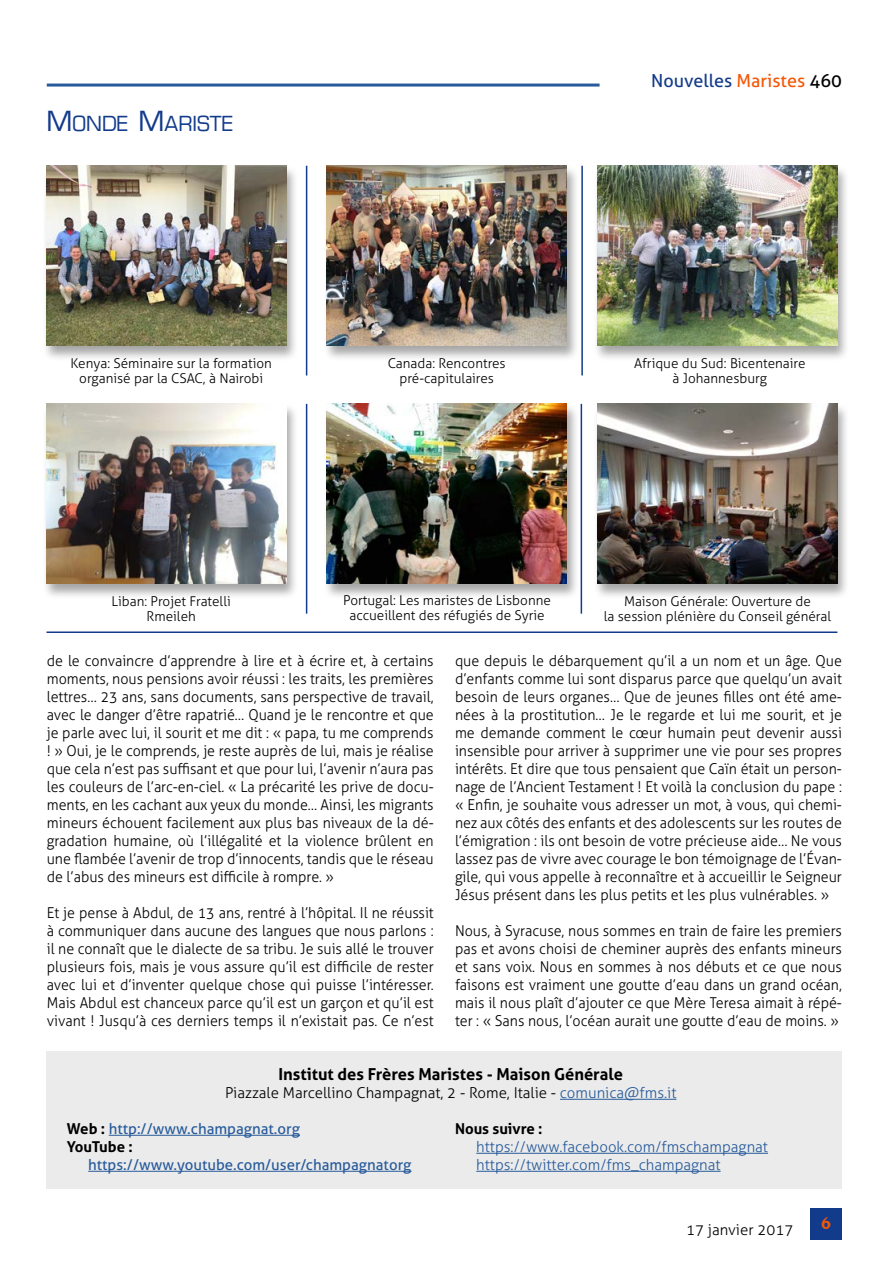
<style>
.page{position:relative;width:893px;height:1263px;background:#fff}
.page>*{position:absolute;margin:0;border:0;box-sizing:border-box;transform-origin:0 0}
.t1{font:20.25px "Eurostile";color:#123b8b}
.t2{font:18px "Aller";color:#123b8b}
.t3{font:700 18px "Novarese IT Cby BT";color:#f45706}
.t4{font:700 16.5px "Aller";color:#000}
.t5{font:300 15px/18px "Aller";color:#000;text-align:justify;scale:.95 1}
.t6{font:15px/18px "Aller";color:#275b9b}
.t7{font:300 15px/18px "Aller";color:#275b9b}
.t8{font:300 15px "Aller";color:#000}
.t9{font:700 15px "Aller";color:#000}
.t10{font:300 13.5px/15px "Aller";color:#000;text-align:center}
.s1{font-size:27px}
.s2{color:#f45706}
.s3{color:#000}
.s4{color:#275b9b}
.s5{font-weight:700;color:#000}
</style>
<div class="page">
<hr style="left:47px;top:84px;width:553px;height:3px;background:#275b9b">
<div style="left:810px;top:1208px;width:32px;height:31px;background:#123b8b"></div>
<div style="left:47px;top:1051px;width:795px;height:138px;background:#ebebeb"></div>
<hr style="left:560px;top:1099px;width:116px;height:1px;background:#275b9b">
<hr style="left:109px;top:1135px;width:191px;height:1px;background:#275b9b">
<hr style="left:88px;top:1171px;width:323px;height:1px;background:#275b9b">
<hr style="left:476px;top:1153px;width:292px;height:1px;background:#275b9b">
<hr style="left:476px;top:1171px;width:245px;height:1px;background:#275b9b">
<div style="left:593px;top:164px;width:257px;height:198px;background:#000;opacity:.35"></div>
<img style="left:597px;top:166px;width:240px;height:180px">
<div style="left:322px;top:164px;width:258px;height:198px;background:#000;opacity:.35"></div>
<img style="left:327px;top:166px;width:240px;height:180px">
<div style="left:42px;top:164px;width:257px;height:198px;background:#000;opacity:.35"></div>
<img style="left:47px;top:166px;width:239px;height:180px">
<div style="left:593px;top:403px;width:257px;height:197px;background:#000;opacity:.35"></div>
<img style="left:597px;top:404px;width:240px;height:180px">
<div style="left:322px;top:403px;width:258px;height:197px;background:#000;opacity:.35"></div>
<img style="left:327px;top:404px;width:240px;height:180px">
<div style="left:42px;top:403px;width:257px;height:197px;background:#000;opacity:.35"></div>
<img style="left:47px;top:404px;width:239px;height:180px">
<hr style="left:306px;top:166px;width:1px;height:209px;background:#123b8b">
<hr style="left:581px;top:166px;width:2px;height:209px;background:#123b8b">
<hr style="left:306px;top:404px;width:1px;height:210px;background:#123b8b">
<hr style="left:581px;top:404px;width:1px;height:210px;background:#123b8b">
<hr style="left:47px;top:631px;width:790px;height:2px;background:#123b8b">
<h1 class="t1" style="left:47px;top:111px;width:188px"><span class="s1">M</span> ONDE <span class="s1">M</span> ARISTE</h1>
<p class="t2" style="left:651px;top:69px;width:192px">Nouvelles <span class="s2">Maristes</span> <span class="s3">460</span></p>
<p class="t10" style="left:71px;top:355px;width:203px">Kenya: Séminaire sur la formation organisé par la CSAC, à Nairobi</p>
<p class="t10" style="left:388px;top:355px;width:120px">Canada: Rencontres pré-capitulaires</p>
<p class="t10" style="left:634px;top:355px;width:173px">Afrique du Sud: Bicentenaire à Johannesburg</p>
<p class="t10" style="left:112px;top:593px;width:121px">Liban: Projet Fratelli<br>Rmeileh</p>
<p class="t10" style="left:343px;top:593px;width:209px">Portugal: Les maristes de Lisbonne accueillent des réfugiés de Syrie</p>
<p class="t10" style="left:604px;top:593px;width:229px">Maison Générale: Ouverture de<br>la session plénière du Conseil général</p>
<p class="t5" style="left:47px;top:652px;width:409px">de le convaincre d’apprendre à lire et à écrire et, à certains moments, nous pensions avoir réussi : les traits, les premières lettres… 23 ans, sans documents, sans perspective de travail, avec le danger d’être rapatrié… Quand je le rencontre et que je parle avec lui, il sourit et me dit : « papa, tu me comprends ! » Oui, je le comprends, je reste auprès de lui, mais je réalise que cela n’est pas suffisant et que pour lui, l’avenir n’aura pas les couleurs de l’arc-en-ciel. « La précarité les prive de docu&shy;ments, en les cachant aux yeux du monde… Ainsi, les migrants mineurs échouent facilement aux plus bas niveaux de la dé&shy;gradation humaine, où l’illégalité et la violence brûlent en une flambée l’avenir de trop d’innocents, tandis que le réseau de l’abus des mineurs est difficile à rompre. »</p>
<p class="t5" style="left:47px;top:904px;width:409px">Et je pense à Abdul, de 13 ans, rentré à l’hôpital. Il ne réussit à communiquer dans aucune des langues que nous parlons : il ne connaît que le dialecte de sa tribu. Je suis allé le trouver plusieurs fois, mais je vous assure qu’il est difficile de rester avec lui et d’inventer quelque chose qui puisse l’intéresser.<br>Mais Abdul est chanceux parce qu’il est un garçon et qu’il est vivant ! Jusqu’à ces derniers temps il n’existait pas. Ce n’est</p>
<p class="t5" style="left:455px;top:652px;width:409px">que depuis le débarquement qu’il a un nom et un âge. Que d’enfants comme lui sont disparus parce que quelqu’un avait besoin de leurs organes… Que de jeunes filles ont été ame&shy;nées à la prostitution… Je le regarde et lui me sourit, et je me demande comment le cœur humain peut devenir aussi insensible pour arriver à supprimer une vie pour ses propres intérêts. Et dire que tous pensaient que Caïn était un person&shy;nage de l’Ancient Testament ! Et voilà la conclusion du pape : « Enfin, je souhaite vous adresser un mot, à vous, qui chemi&shy;nez aux côtés des enfants et des adolescents sur les routes de l’émigration : ils ont besoin de votre précieuse aide… Ne vous lassez pas de vivre avec courage le bon témoignage de l’Évan&shy;gile, qui vous appelle à reconnaître et à accueillir le Seigneur Jésus présent dans les plus petits et les plus vulnérables. »</p>
<p class="t5" style="left:455px;top:922px;width:409px">Nous, à Syracuse, nous sommes en train de faire les premiers pas et avons choisi de cheminer auprès des enfants mineurs et sans voix. Nous en sommes à nos débuts et ce que nous faisons est vraiment une goutte d’eau dans un grand océan, mais il nous plaît d’ajouter ce que Mère Teresa aimait à répé&shy;ter : « Sans nous, l’océan aurait une goutte d’eau de moins. »</p>
<p class="t4" style="left:278px;top:1064px;width:346px">Institut des Frères Maristes - Maison Générale</p>
<p class="t8" style="left:225px;top:1084px;width:453px">Piazzale Marcellino Champagnat, 2 - Rome, Italie - <span class="s4">comunica@fms.it</span></p>
<p class="t6" style="left:67px;top:1120px;width:235px"><span class="s5">Web :</span> http://www.champagnat.org<br><span class="s5">YouTube :</span></p>
<p class="t6" style="left:88px;top:1156px;width:325px">https://www.youtube.com/user/champagnatorg</p>
<p class="t9" style="left:455px;top:1119px;width:89px">Nous suivre :</p>
<p class="t7" style="left:476px;top:1138px;width:293px">https://www.facebook.com/fmschampagnat https://twitter.com/fms_champagnat</p>
<p class="t8" style="left:686px;top:1220px;width:109px">17 janvier 2017</p>
<p class="t3" style="left:821px;top:1212px;width:12px">6</p>
</div>
